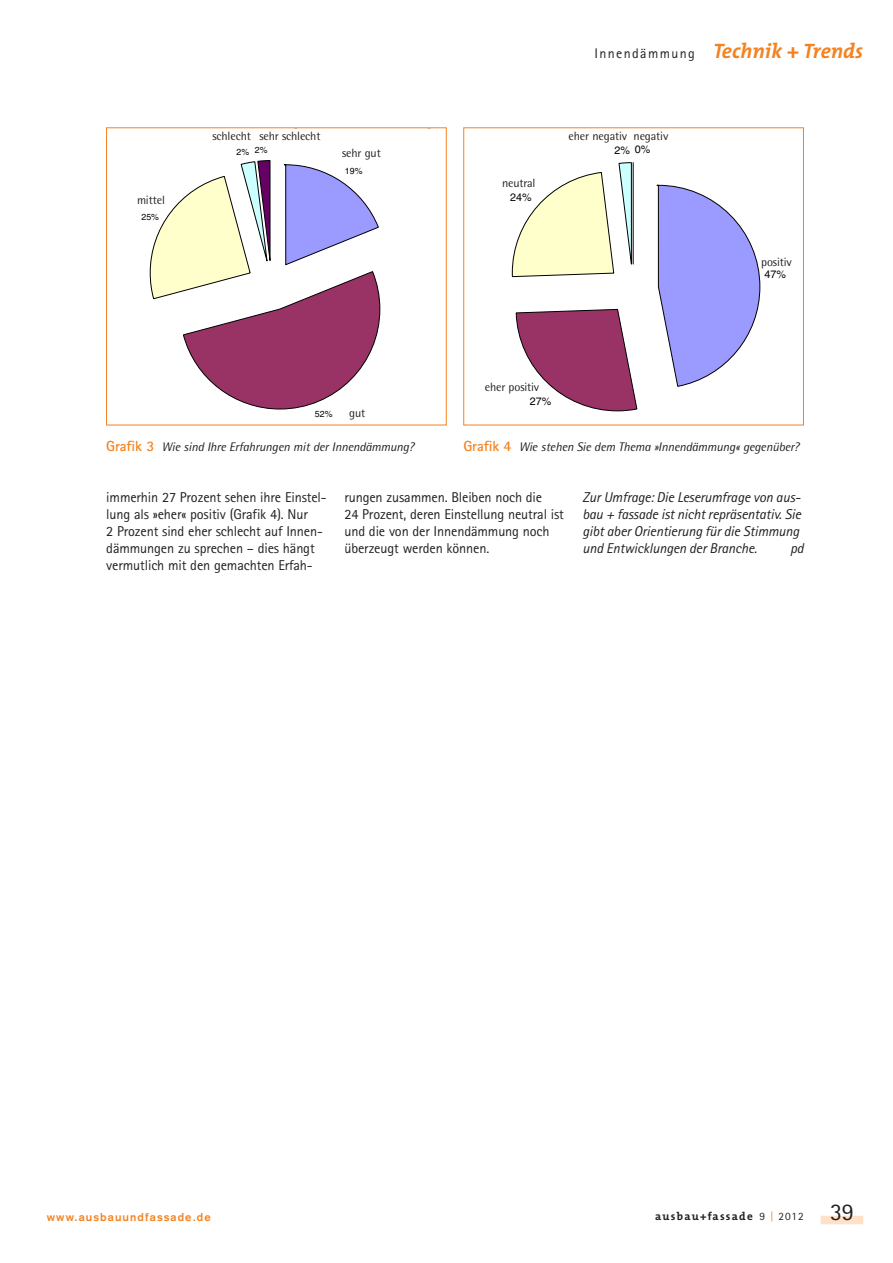
<style>
.page{position:relative;width:893px;height:1263px;background:#fff}
.page>*{position:absolute;margin:0;border:0;box-sizing:border-box;transform-origin:0 0}
.t1{font:italic 700 21px "The Mix";color:#f58220}
.t2{font:14.25px/17px "Rotis Sans Serif";letter-spacing:-.01em;color:#231f20}
.t3{font:italic 14.25px/17px "Rotis Sans Serif";letter-spacing:-.01em;color:#231f20}
.t4{font:italic 12.45px "Rotis Semi Sans";letter-spacing:-.01em;color:#231f20}
.t5{font:12px "Rotis Semi Sans";letter-spacing:-.01em;color:#231f20}
.t6{font:700 11.25px "Akzidenz Grotesk";letter-spacing:.1em;color:#f58220}
.t7{font:700 11.25px "The Mix";letter-spacing:.11em;color:#231f20}
.t8{font:10.8px "Helvetica";color:#000}
.t9{font:8.85px "Helvetica";color:#000}
.s1{font-family:"Rotis Sans Serif";font-weight:400;font-style:normal;font-size:13.95px;color:#231f20}
.s2{font-family:"Rotis Sans Serif";font-weight:700;font-style:normal;font-size:14.7px;color:#f58220}
.s3{font-family:"Rotis Sans Serif";font-weight:400}
.s4{font-family:"Rotis Sans Serif";font-weight:400;color:#f58220}
.s5{font-family:"Rotis Sans Serif";font-weight:400;font-size:24px}
</style>
<div class="page">
<div style="left:821px;top:1216px;width:42px;height:8px;background:#fee1c8"></div>
<svg style="left:149px;top:160px;width:232px;height:250px"></svg>
<svg style="left:511px;top:162px;width:250px;height:250px"></svg>
<div style="left:463px;top:128px;width:341px;height:297px;border:1px solid #f58220"></div>
<p class="t5" style="left:137px;top:196px;width:29px">mittel</p>
<p class="t9" style="left:142px;top:213px;width:19px">25%</p>
<p class="t5" style="left:212px;top:132px;width:110px">schlecht sehr schlecht</p>
<p class="t9" style="left:236px;top:147px;width:33px">2% 2%</p>
<p class="t5" style="left:342px;top:149px;width:40px">sehr gut</p>
<p class="t9" style="left:345px;top:168px;width:19px">19%</p>
<p class="t9" style="left:315px;top:411px;width:19px">52%</p>
<p class="t5" style="left:349px;top:408px;width:18px">gut</p>
<p class="t5" style="left:502px;top:179px;width:35px">neutral</p>
<p class="t8" style="left:510px;top:194px;width:23px">24%</p>
<h1 class="t1" style="left:594px;top:44px;width:270px"><span class="s1">Innendämmung</span> Technik +Trends</h1>
<p class="t5" style="left:569px;top:132px;width:101px">eher negativ negativ</p>
<p class="t8" style="left:614px;top:146px;width:38px">2% 0%</p>
<p class="t5" style="left:761px;top:257px;width:32px">positiv</p>
<p class="t8" style="left:765px;top:271px;width:23px">47%</p>
<p class="t5" style="left:485px;top:383px;width:56px">eher positiv</p>
<p class="t8" style="left:530px;top:397px;width:23px">27%</p>
<p class="t4" style="left:106px;top:442px;width:309px"><span class="s2">Grafik 3</span> Wie sind Ihre Erfahrungen mit der Innendämmung?</p>
<p class="t4" style="left:463px;top:442px;width:337px"><span class="s2">Grafik 4</span> Wie stehen Sie dem Thema »Innendämmung« gegenüber?</p>
<p class="t2" style="left:106px;top:490px;width:222px">immerhin 27 Prozent sehen ihre Einstel&shy;lung als »eher« positiv (Grafik 4). Nur<br>2 Prozent sind eher schlecht auf Innen&shy;dämmungen zu sprechen – dies hängt vermutlich mit den gemachten Erfah-</p>
<p class="t2" style="left:344px;top:490px;width:221px">rungen zusammen. Bleiben noch die<br>24 Prozent, deren Einstellung neutral ist und die von der Innendämmung noch überzeugt werden können.</p>
<p class="t3" style="left:583px;top:490px;width:220px">Zur Umfrage: Die Leserumfrage von aus&shy;bau + fassade ist nicht repräsentativ. Sie gibt aber Orientierung für die Stimmung und Entwicklungen der Branche.</p>
<p class="t3" style="left:790px;top:541px;width:15px">pd</p>
<p class="t6" style="left:47px;top:1212px;width:165px">www.ausbauundfassade.de</p>
<p class="t7" style="left:655px;top:1213px;width:200px">ausbau+fassade <span class="s3">9</span> <span class="s4">|</span> <span class="s3">2012</span> <span class="s5">39</span></p>
</div>
